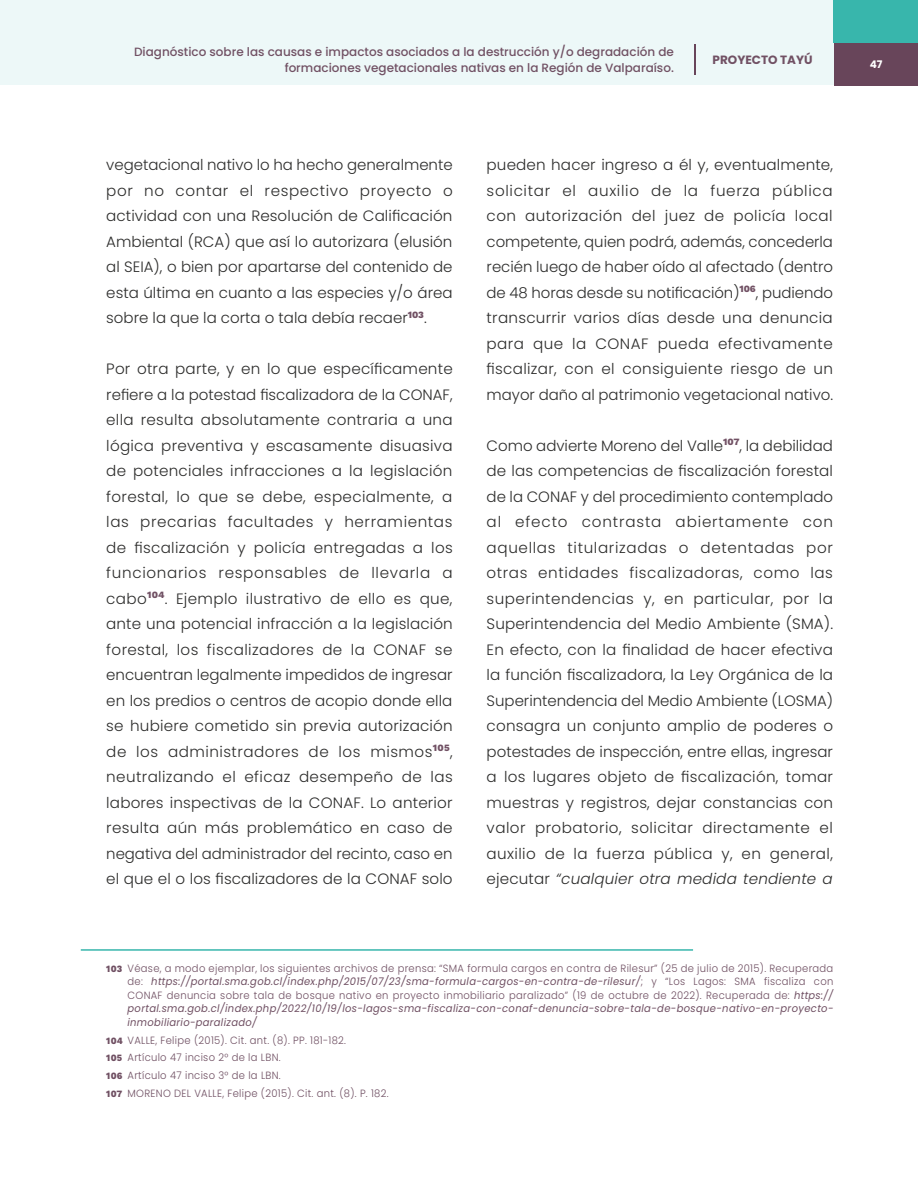
<style>
.page{position:relative;width:918px;height:1188px;background:#fff}
.page>*{position:absolute;margin:0;border:0;box-sizing:border-box;transform-origin:0 0}
.t1{font:300 15px/25.5px "Poppins";color:#2d2d2c;text-align:justify}
.t2{font:500 12px/16.5px "Poppins";color:#715164;text-align:right}
.t3{font:700 12px "Poppins";color:#715164}
.t4{font:300 10.5px/13.5px "Poppins";letter-spacing:.03em;color:#6f4f62;text-align:justify;scale:.95 1}
.t5{font:700 10.5px "Poppins";color:#fff}
.s1{font-style:italic}
.s2{font-family:"Work Sans";font-weight:800;font-size:9.6px}
.s3{font-weight:400;font-style:italic}
</style>
<div class="page">
<div style="left:0;top:0;width:918px;height:85px;background:#edf8f8"></div>
<div style="left:834px;top:0;width:84px;height:85px;background:#68455a"></div>
<div style="left:834px;top:0;width:84px;height:43px;background:#38b6ac"></div>
<hr style="left:694px;top:44px;width:2px;height:31px;background:#68455a">
<hr style="left:81px;top:949px;width:612px;height:2px;background:#38b6ac">
<p class="t2" style="left:134px;top:44px;width:541px">Diagnóstico sobre las causas e impactos asociados a la destrucción y/o degradación de formaciones vegetacionales nativas en la Región de Valparaíso.</p>
<p class="t3" style="left:713px;top:52px;width:101px">PROYECTO TAYÚ</p>
<p class="t1" style="left:106px;top:152px;width:348px">vegetacional nativo lo ha hecho generalmente por no contar el respectivo proyecto o actividad con una Resolución de Calificación Ambiental (RCA) que así lo autorizara (elusión al SEIA), o bien por apartarse del contenido de esta última en cuanto a las especies y/o área sobre la que la corta o tala debía recaer<sup>103</sup>.</p>
<p class="t1" style="left:106px;top:356px;width:348px">Por otra parte, y en lo que específicamente refiere a la potestad fiscalizadora de la CONAF, ella resulta absolutamente contraria a una lógica preventiva y escasamente disuasiva de potenciales infracciones a la legislación forestal, lo que se debe, especialmente, a las precarias facultades y herramientas de fiscalización y policía entregadas a los funcionarios responsables de llevarla a cabo<sup>104</sup>. Ejemplo ilustrativo de ello es que, ante una potencial infracción a la legislación forestal, los fiscalizadores de la CONAF se encuentran legalmente impedidos de ingresar en los predios o centros de acopio donde ella se hubiere cometido sin previa autorización de los administradores de los mismos<sup>105</sup>, neutralizando el eficaz desempeño de las labores inspectivas de la CONAF. Lo anterior resulta aún más problemático en caso de negativa del administrador del recinto, caso en el que el o los fiscalizadores de la CONAF solo</p>
<p class="t1" style="left:487px;top:152px;width:348px">pueden hacer ingreso a él y, eventualmente, solicitar el auxilio de la fuerza pública con autorización del juez de policía local competente, quien podrá, además, concederla recién luego de haber oído al afectado (dentro de 48 horas desde su notificación)<sup>106</sup>, pudiendo transcurrir varios días desde una denuncia para que la CONAF pueda efectivamente fiscalizar, con el consiguiente riesgo de un mayor daño al patrimonio vegetacional nativo.</p>
<p class="t1" style="left:487px;top:433px;width:348px">Como advierte Moreno del Valle<sup>107</sup>, la debilidad de las competencias de fiscalización forestal de la CONAF y del procedimiento contemplado al efecto contrasta abiertamente con aquellas titularizadas o detentadas por otras entidades fiscalizadoras, como las superintendencias y, en particular, por la Superintendencia del Medio Ambiente (SMA).<br>En efecto, con la finalidad de hacer efectiva la función fiscalizadora, la Ley Orgánica de la Superintendencia del Medio Ambiente (LOSMA) consagra un conjunto amplio de poderes o potestades de inspección, entre ellas, ingresar a los lugares objeto de fiscalización, tomar muestras y registros, dejar constancias con valor probatorio, solicitar directamente el auxilio de la fuerza pública y, en general, ejecutar <span class="s1">“cualquier otra medida tendiente a</span></p>
<p class="t4" style="left:128px;top:962px;width:745px;text-indent:-21px"><span class="s2">103</span> Véase, a modo ejemplar, los siguientes archivos de prensa: “SMA formula cargos en contra de Rilesur” (25 de julio de 2015). Recuperada de: <span class="s3">https://portal.sma.gob.cl/index.php/2015/07/23/sma-formula-cargos-en-contra-de-rilesur/</span>; y “Los Lagos: SMA fiscaliza con CONAF denuncia sobre tala de bosque nativo en proyecto inmobiliario paralizado” (19 de octubre de 2022). Recuperada de: <span class="s3">https:// portal.sma.gob.cl/index.php/2022/10/19/los-lagos-sma-fiscaliza-con-conaf-denuncia-sobre-tala-de-bosque-nativo-en-proyecto&shy;inmobiliario-paralizado/</span></p>
<p class="t4" style="left:106px;top:1031px;width:299px;line-height:17.7px;text-align:left"><span class="s2">104</span> VALLE, Felipe (2015). Cit. ant. (8). PP. 181-182.<br><span class="s2">105</span> Artículo 47 inciso 2° de la LBN.<br><span class="s2">106</span> Artículo 47 inciso 3° de la LBN.<br><span class="s2">107</span> MORENO DEL VALLE, Felipe (2015). Cit. ant. (8). P. 182.</p>
<p class="t5" style="left:870px;top:58px;width:14px">47</p>
</div>
